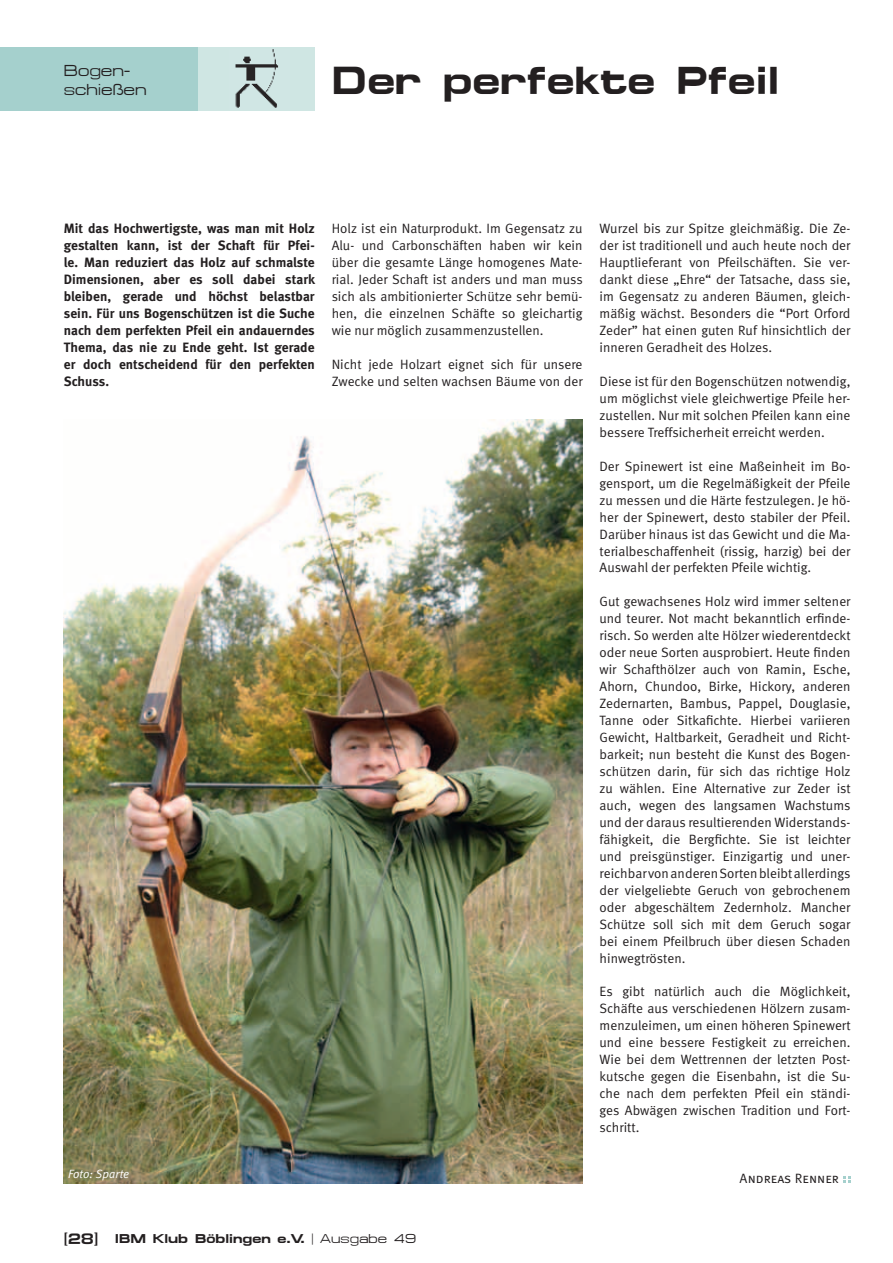
<style>
.page{position:relative;width:893px;height:1263px;background:#fff}
.page>*{position:absolute;margin:0;border:0;box-sizing:border-box;transform-origin:0 0}
.t1{font:39px "Mic Bol";letter-spacing:.01em;color:#231f20}
.t2{font:15.75px/18.9px "Mic Reg";color:#231f20}
.t3{font:13.5px/17px "Meta Normal";letter-spacing:.005em;color:#231f20;text-align:justify}
.t4{font:700 13.5px/17px "Meta";letter-spacing:.005em;color:#231f20;text-align:justify}
.t5{font:13.5px "Meta Normal Caps";letter-spacing:.005em;color:#231f20}
.t6{font:12.75px "Mic Bol";letter-spacing:.005em;color:#231f20}
.t7{font:italic 12px "Meta Normal";letter-spacing:.005em;color:#fff}
.s1{font-size:15px}
.s2{font-family:"Mic Reg"}
</style>
<div class="page">
<div style="left:0;top:47px;width:198px;height:64px;background:#a5d0cd"></div>
<div style="left:198px;top:47px;width:117px;height:64px;background:#cfe6e3"></div>
<img style="left:235px;top:50px;width:44px;height:58px">
<svg style="left:844px;top:1176px;width:6px;height:6px"></svg>
<img style="left:64px;top:420px;width:519px;height:763px">
<p class="t2" style="left:64px;top:61px;width:84px">Bogen&shy;schießen</p>
<h1 class="t1" style="left:332px;top:58px;width:449px">Der perfekte Pfeil</h1>
<p class="t4" style="left:64px;top:220px;width:253px">Mit das Hochwertigste, was man mit Holz gestalten kann, ist der Schaft für Pfei&shy;le. Man reduziert das Holz auf schmalste Dimensionen, aber es soll dabei stark bleiben, gerade und höchst belastbar sein. Für uns Bogenschützen ist die Suche nach dem perfekten Pfeil ein andauerndes Thema, das nie zu Ende geht. Ist gerade er doch entscheidend für den perfekten Schuss.</p>
<p class="t3" style="left:332px;top:220px;width:253px">Holz ist ein Naturprodukt. Im Gegensatz zu Alu- und Carbonschäften haben wir kein über die gesamte Länge homogenes Mate&shy;rial. Jeder Schaft ist anders und man muss sich als ambitionierter Schütze sehr bemü&shy;hen, die einzelnen Schäfte so gleichartig wie nur möglich zusammenzustellen.</p>
<p class="t3" style="left:332px;top:356px;width:252px">Nicht jede Holzart eignet sich für unsere<br>Zwecke und selten wachsen Bäume von der</p>
<p class="t7" style="left:68px;top:1167px;width:63px">Foto: Sparte</p>
<p class="t3" style="left:600px;top:220px;width:252px">Wurzel bis zur Spitze gleichmäßig. Die Ze&shy;der ist traditionell und auch heute noch der Hauptlieferant von Pfeilschäften. Sie ver&shy;dankt diese „Ehre“ der Tatsache, dass sie, im Gegensatz zu anderen Bäumen, gleich&shy;mäßig wächst. Besonders die “Port Orford Zeder” hat einen guten Ruf hinsichtlich der inneren Geradheit des Holzes.</p>
<p class="t3" style="left:600px;top:373px;width:252px">Diese ist für den Bogenschützen notwendig, um möglichst viele gleichwertige Pfeile her&shy;zustellen. Nur mit solchen Pfeilen kann eine bessere Treffsicherheit erreicht werden.</p>
<p class="t3" style="left:600px;top:457px;width:252px">Der Spinewert ist eine Maßeinheit im Bo&shy;gensport, um die Regelmäßigkeit der Pfeile zu messen und die Härte festzulegen. Je hö&shy;her der Spinewert, desto stabiler der Pfeil.<br>Darüber hinaus ist das Gewicht und die Ma&shy;terialbeschaffenheit (rissig, harzig) bei der Auswahl der perfekten Pfeile wichtig.</p>
<p class="t3" style="left:600px;top:593px;width:253px">Gut gewachsenes Holz wird immer seltener und teurer. Not macht bekanntlich erfinde&shy;risch. So werden alte Hölzer wiederentdeckt oder neue Sorten ausprobiert. Heute finden wir Schafthölzer auch von Ramin, Esche, Ahorn, Chundoo, Birke, Hickory, anderen Zedernarten, Bambus, Pappel, Douglasie, Tanne oder Sitkafichte. Hierbei variieren Gewicht, Haltbarkeit, Geradheit und Richt&shy;barkeit; nun besteht die Kunst des Bogen&shy;schützen darin, für sich das richtige Holz zu wählen. Eine Alternative zur Zeder ist auch, wegen des langsamen Wachstums und der daraus resultierenden Widerstands&shy;fähigkeit, die Bergfichte. Sie ist leichter und preisgünstiger. Einzigartig und uner&shy;reichbar von anderen Sorten bleibt allerdings der vielgeliebte Geruch von gebrochenem oder abgeschältem Zedernholz. Mancher Schütze soll sich mit dem Geruch sogar bei einem Pfeilbruch über diesen Schaden hinwegtrösten.</p>
<p class="t3" style="left:600px;top:983px;width:253px">Es gibt natürlich auch die Möglichkeit, Schäfte aus verschiedenen Hölzern zusam&shy;menzuleimen, um einen höheren Spinewert und eine bessere Festigkeit zu erreichen.<br>Wie bei dem Wettrennen der letzten Post&shy;kutsche gegen die Eisenbahn, ist die Su&shy;che nach dem perfekten Pfeil ein ständi&shy;ges Abwägen zwischen Tradition und Fort&shy;schritt.</p>
<p class="t5" style="left:740px;top:1170px;width:101px">Andreas Renner</p>
<p class="t6" style="left:64px;top:1231px;width:354px"><span class="s1">[28]</span> IBM Klub Böblingen e.V. <span class="s2">| Ausgabe 49</span></p>
</div>
